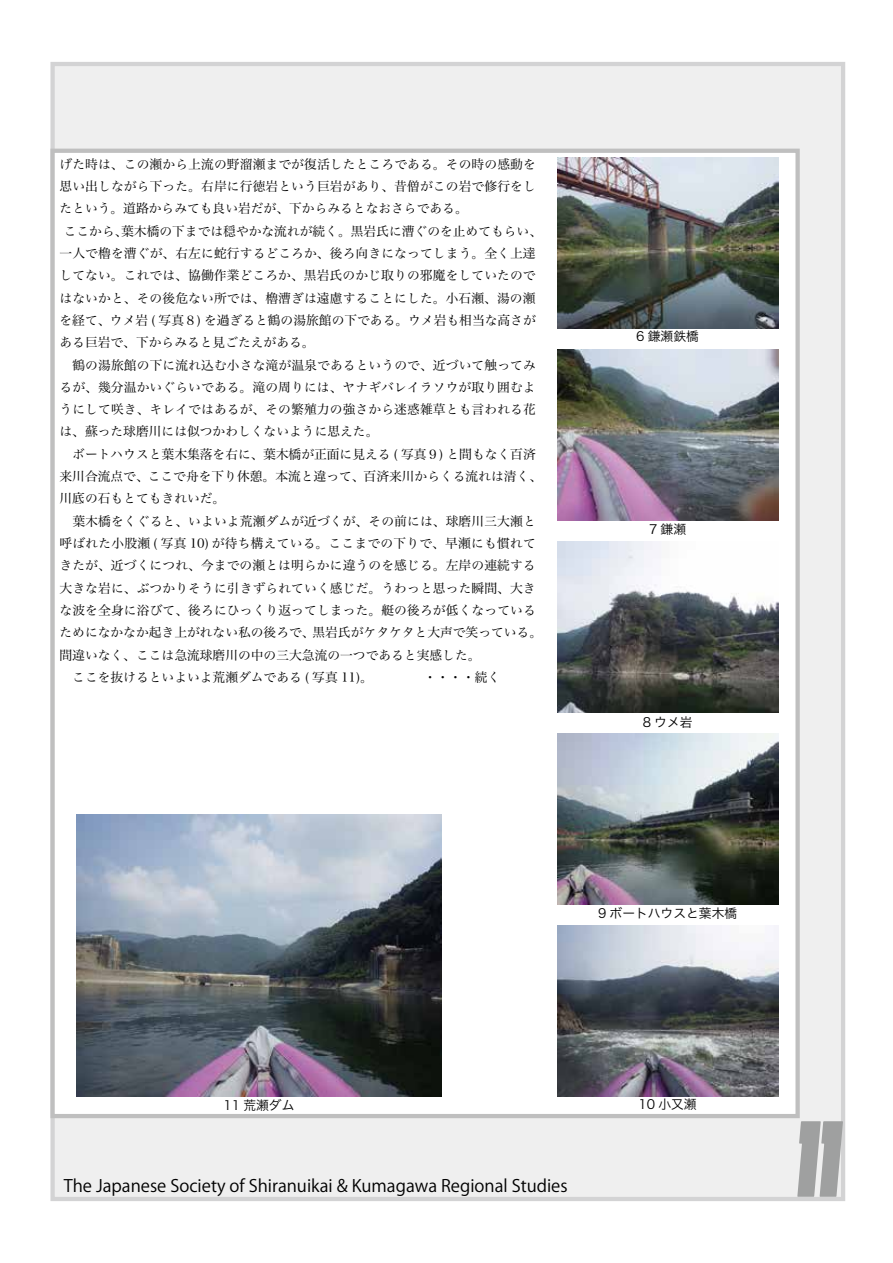
<style>
.page{position:relative;width:893px;height:1263px;background:#fff}
.page>*{position:absolute;margin:0;border:0;box-sizing:border-box;transform-origin:0 0}
.t1{font:102px "Poplar Std";color:#9fa0a0;scale:.82 1}
.t2{font:16.95px "Koz Go Pro";color:#000}
.t3{font:12.75px "Hira Min Pro W3";letter-spacing:.01em;color:#000}
.t4{font:12.75px "Hira Kaku Pro W3";color:#000}
</style>
<div class="page">
<div style="left:50px;top:62px;width:795px;height:1139px;background:#efefef;border:4px solid #d3d3d4"></div>
<div style="left:53px;top:151px;width:745px;height:965px;background:#fff"></div>
<div style="left:50px;top:149px;width:750px;height:969px;border:4px solid #bfbfbf"></div>
<img style="left:557px;top:157px;width:221px;height:171px">
<img style="left:557px;top:349px;width:221px;height:171px">
<img style="left:557px;top:541px;width:221px;height:171px">
<img style="left:557px;top:734px;width:221px;height:170px">
<img style="left:557px;top:926px;width:221px;height:171px">
<img style="left:77px;top:815px;width:364px;height:282px">
<p class="t3" style="left:60px;top:153px;width:478px">げた時は、この瀬から上流の野溜瀬までが復活したところである。その時の感動を</p>
<p class="t3" style="left:60px;top:175px;width:478px">思い出しながら下った。右岸に行徳岩という巨岩があり、昔僧がこの岩で修行をし</p>
<p class="t3" style="left:60px;top:198px;width:410px">たという。道路からみても良い岩だが、下からみるとなおさらである。</p>
<p class="t3" style="left:64px;top:220px;width:480px">ここから、葉木橋の下までは穏やかな流れが続く。黒岩氏に漕ぐのを止めてもらい、</p>
<p class="t3" style="left:60px;top:242px;width:478px">一人で櫓を漕ぐが、右左に蛇行するどころか、後ろ向きになってしまう。全く上達</p>
<p class="t3" style="left:60px;top:264px;width:478px">してない。これでは、協働作業どころか、黒岩氏のかじ取りの邪魔をしていたので</p>
<p class="t3" style="left:60px;top:287px;width:478px">はないかと、その後危ない所では、櫓漕ぎは遠慮することにした。小石瀬、湯の瀬</p>
<p class="t3" style="left:60px;top:309px;width:478px">を経て、ウメ岩 ( 写真８) を過ぎると鶴の湯旅館の下である。ウメ岩も相当な高さが</p>
<p class="t3" style="left:60px;top:331px;width:257px">ある巨岩で、下からみると見ごたえがある。</p>
<p class="t3" style="left:60px;top:354px;width:478px">　鶴の湯旅館の下に流れ込む小さな滝が温泉であるというので、近づいて触ってみ</p>
<p class="t3" style="left:60px;top:376px;width:478px">るが、幾分温かいぐらいである。滝の周りには、ヤナギバレイラソウが取り囲むよ</p>
<p class="t3" style="left:60px;top:398px;width:478px">うにして咲き、キレイではあるが、その繁殖力の強さから迷惑雑草とも言われる花</p>
<p class="t3" style="left:60px;top:421px;width:320px">は、蘇った球磨川には似つかわしくないように思えた。</p>
<p class="t3" style="left:60px;top:443px;width:478px">　ボートハウスと葉木集落を右に、葉木橋が正面に見える ( 写真９) と間もなく百済</p>
<p class="t3" style="left:60px;top:465px;width:484px">来川合流点で、ここで舟を下り休憩。本流と違って、百済来川からくる流れは清く、</p>
<p class="t3" style="left:60px;top:488px;width:167px">川底の石もとてもきれいだ。</p>
<p class="t3" style="left:60px;top:510px;width:478px">　葉木橋をくぐると、いよいよ荒瀬ダムが近づくが、その前には、球磨川三大瀬と</p>
<p class="t3" style="left:60px;top:532px;width:478px">呼ばれた小股瀬 ( 写真 10) が待ち構えている。ここまでの下りで、早瀬にも慣れて</p>
<p class="t3" style="left:60px;top:555px;width:478px">きたが、近づくにつれ、今までの瀬とは明らかに違うのを感じる。左岸の連続する</p>
<p class="t3" style="left:60px;top:577px;width:478px">大きな岩に、ぶつかりそうに引きずられていく感じだ。うわっと思った瞬間、大き</p>
<p class="t3" style="left:60px;top:599px;width:478px">な波を全身に浴びて、後ろにひっくり返ってしまった。艇の後ろが低くなっている</p>
<p class="t3" style="left:60px;top:622px;width:484px">ためになかなか起き上がれない私の後ろで、黒岩氏がケタケタと大声で笑っている。</p>
<p class="t3" style="left:60px;top:644px;width:422px">間違いなく、ここは急流球磨川の中の三大急流の一つであると実感した。</p>
<p class="t3" style="left:60px;top:666px;width:455px">　ここを抜けるといよいよ荒瀬ダムである ( 写真 11)。　　　　・・・・続く　</p>
<p class="t4" style="left:636px;top:325px;width:64px">6 鎌瀬鉄橋</p>
<p class="t4" style="left:649px;top:518px;width:39px">7 鎌瀬</p>
<p class="t4" style="left:643px;top:710px;width:51px">8 ウメ岩</p>
<p class="t4" style="left:598px;top:901px;width:141px">9 ボートハウスと葉木橋</p>
<p class="t4" style="left:223px;top:1094px;width:72px">11 荒瀬ダム</p>
<p class="t4" style="left:638px;top:1093px;width:60px">10 小又瀬</p>
<h2 class="t2" style="left:64px;top:1175px;width:505px">The Japanese Society of Shiranuikai &amp; Kumagawa Regional Studies</h2>
<h1 class="t1" style="left:793px;top:1103px;width:69px">11</h1>
</div>
